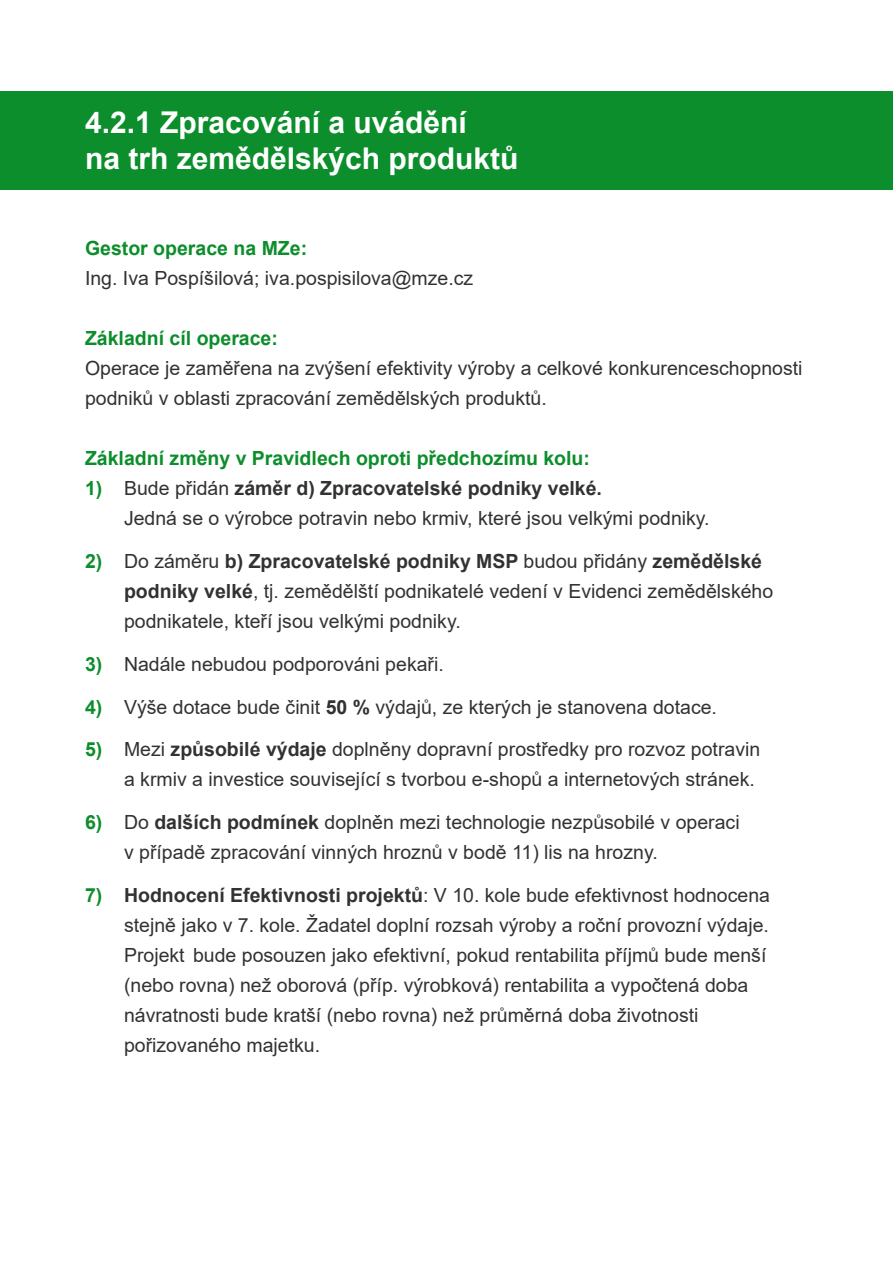
<style>
.page{position:relative;width:893px;height:1263px;background:#fff}
.page>*{position:absolute;margin:0;border:0;box-sizing:border-box;transform-origin:0 0}
.t1{font:700 30px/36px "Arial";color:#fff}
.t2{font:19.5px/30px "Arial";color:#323232}
.t3{font:700 19.5px "Arial";color:#0c8e2c}
.s1{font-weight:700;color:#0c8e2c}
.s2{font-weight:700}
</style>
<div class="page">
<div style="left:0;top:91px;width:893px;height:98px;background:#0c8e2c"></div>
<h1 class="t1" style="left:85px;top:104px;width:435px">4.2.1 Zpracování a uvádění<br>na trh zemědělských produktů</h1>
<p class="t3" style="left:85px;top:235px;width:224px">Gestor operace na MZe:</p>
<p class="t2" style="left:85px;top:263px;width:390px">Ing. Iva Pospíšilová; iva.pospisilova@mze.cz</p>
<p class="t3" style="left:85px;top:325px;width:194px">Základní cíl operace:</p>
<p class="t2" style="left:85px;top:353px;width:719px">Operace je zaměřena na zvýšení efektivity výroby a celkové konkurenceschopnosti podniků v oblasti zpracování zemědělských produktů.</p>
<p class="t3" style="left:85px;top:445px;width:506px">Základní změny v Pravidlech oproti předchozímu kolu:</p>
<p class="t2" style="left:124px;top:473px;width:587px;text-indent:-39px"><span class="s1">1)</span> Bude přidán <span class="s2">záměr d) Zpracovatelské podniky velké.<br></span>Jedná se o výrobce potravin nebo krmiv, které jsou velkými podniky.</p>
<p class="t2" style="left:124px;top:546px;width:651px;text-indent:-39px"><span class="s1">2)</span> Do záměru <span class="s2">b) Zpracovatelské podniky MSP</span> budou přidány <span class="s2">zemědělské podniky velké</span>, tj. zemědělští podnikatelé vedení v Evidenci zemědělského podnikatele, kteří jsou velkými podniky.</p>
<p class="t2" style="left:85px;top:649px;width:360px"><span class="s1">3)</span> Nadále nebudou podporováni pekaři.</p>
<p class="t2" style="left:85px;top:691px;width:633px"><span class="s1">4)</span> Výše dotace bude činit <span class="s2">50 %</span> výdajů, ze kterých je stanovena dotace.</p>
<p class="t2" style="left:85px;top:734px;width:677px;text-align:right"><span class="s1">5)</span> Mezi <span class="s2">způsobilé výdaje</span> doplněny dopravní prostředky pro rozvoz potravin a krmiv a investice související s tvorbou e-shopů a internetových stránek.</p>
<p class="t2" style="left:124px;top:807px;width:617px;text-indent:-39px"><span class="s1">6)</span> Do <span class="s2">dalších podmínek</span> doplněn mezi technologie nezpůsobilé v operaci v případě zpracování vinných hroznů v bodě 11) lis na hrozny.</p>
<p class="t2" style="left:124px;top:880px;width:647px;text-indent:-39px"><span class="s1">7)</span> <span class="s2">Hodnocení Efektivnosti projektů</span>: V 10. kole bude efektivnost hodnocena stejně jako v 7. kole. Žadatel doplní rozsah výroby a roční provozní výdaje.<br>Projekt bude posouzen jako efektivní, pokud rentabilita příjmů bude menší (nebo rovna) než oborová (příp. výrobková) rentabilita a vypočtená doba návratnosti bude kratší (nebo rovna) než průměrná doba životnosti pořizovaného majetku.</p>
</div>
